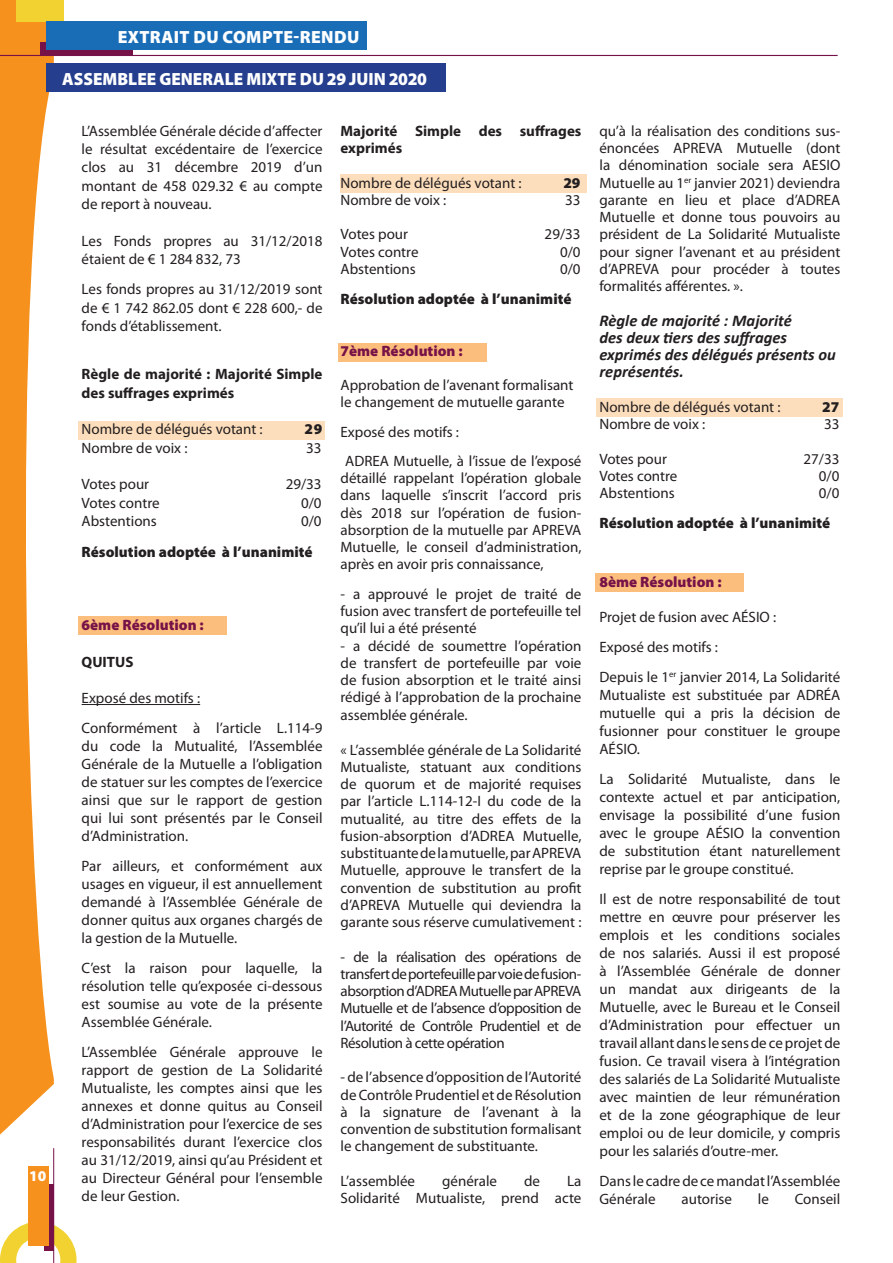
<style>
.page{position:relative;width:893px;height:1263px;background:#fff}
.page>*{position:absolute;margin:0;border:0;box-sizing:border-box;transform-origin:0 0}
.t1{font:900 17.7px "Myriad Pro";letter-spacing:.02em;color:#fff}
.t2{font:900 17.7px "Myriad Pro";color:#fff}
.t3{font:italic 700 16.5px/17.2px "Calibri";color:#231f20}
.t4{font:15px/18px "Myriad Pro";color:#231f20;text-align:justify}
.t5{font:900 15px "Myriad Pro";color:#231f20}
.t6{font:700 15px/18.3px "Myriad Pro";color:#231f20}
.t7{font:900 15px "Myriad Pro";color:#771248}
.t8{font:900 15px "Myriad Pro";color:#fff}
</style>
<div class="page">
<div style="left:0;top:0;width:54px;height:1134px;background:#f6911e"></div>
<svg style="left:7px;top:63px;width:102px;height:1071px"></svg>
<div style="left:16px;top:0;width:48px;height:21px;background:#f1d230"></div>
<div style="left:40px;top:42px;width:93px;height:14px;background:#771248"></div>
<hr style="left:0;top:55px;width:838px;height:1px;background:#771248">
<div style="left:46px;top:21px;width:321px;height:29px;background:#196db7"></div>
<div style="left:46px;top:63px;width:400px;height:29px;background:#253f8e"></div>
<div style="left:78px;top:616px;width:149px;height:19px;background:#fcbe7c"></div>
<div style="left:338px;top:343px;width:148px;height:18px;background:#fcbe7c"></div>
<div style="left:595px;top:573px;width:149px;height:18px;background:#fcbe7c"></div>
<div style="left:78px;top:421px;width:247px;height:18px;background:#fddebc"></div>
<div style="left:340px;top:174px;width:246px;height:18px;background:#fddebc"></div>
<div style="left:596px;top:398px;width:247px;height:19px;background:#fddebc"></div>
<svg style="left:0;top:1222px;width:77px;height:41px"></svg>
<div style="left:44px;top:1184px;width:10px;height:66px;background:#771248"></div>
<hr style="left:53px;top:1148px;width:1px;height:115px;background:#771248">
<div style="left:29px;top:1166px;width:20px;height:79px;background:#f6911e"></div>
<hr style="left:82px;top:704px;width:118px;height:1px;background:#231f20">
<p class="t8" style="left:29px;top:1166px;width:19px">10</p>
<p class="t1" style="left:118px;top:26px;width:243px">extrait du compte-rendu</p>
<p class="t1" style="left:62px;top:68px;width:12px">ASSEM</p>
<p class="t1" style="left:117px;top:68px;width:21px">BLEE</p>
<p class="t1" style="left:159px;top:68px;width:12px">GENE</p>
<p class="t1" style="left:202px;top:68px;width:22px">RALE</p>
<p class="t2" style="left:246px;top:68px;width:182px">mixte du 29 juin 2020</p>
<p class="t4" style="left:82px;top:121px;width:242px">L’Assemblée Générale décide d’affecter le résultat excédentaire de l’exercice clos au 31 décembre 2019 d’un montant de 458 029.32 € au compte de report à nouveau.</p>
<p class="t4" style="left:82px;top:231px;width:242px">Les Fonds propres au 31/12/2018 étaient de € 1 284 832, 73</p>
<p class="t4" style="left:82px;top:280px;width:242px">Les fonds propres au 31/12/2019 sont de € 1 742 862.05 dont € 228 600,- de fonds d’établissement.</p>
<p class="t6" style="left:82px;top:365px;width:242px">Règle de majorité : Majorité Simple des suffrages exprimés</p>
<p class="t4" style="left:82px;top:420px;width:183px">Nombre de délégués votant :</p>
<p class="t5" style="left:304px;top:419px;width:20px">29</p>
<p class="t4" style="left:82px;top:438px;width:107px">Nombre de voix :</p>
<p class="t4" style="left:306px;top:438px;width:17px">33</p>
<p class="t4" style="left:82px;top:475px;width:69px">Votes pour</p>
<p class="t4" style="left:286px;top:475px;width:37px">29/33</p>
<p class="t4" style="left:82px;top:493px;width:79px">Votes contre</p>
<p class="t4" style="left:301px;top:493px;width:22px">0/0</p>
<p class="t4" style="left:82px;top:512px;width:77px">Abstentions</p>
<p class="t4" style="left:301px;top:512px;width:22px">0/0</p>
<p class="t5" style="left:82px;top:542px;width:232px">Résolution adoptée à l’unanimité</p>
<p class="t7" style="left:82px;top:615px;width:124px">6ème Résolution :</p>
<p class="t6" style="left:82px;top:652px;width:20px">QUITUS</p>
<p class="t4" style="left:82px;top:683px;width:242px;line-height:30px">Exposé des motifs :<br>Conformément à l’article L.114-9</p>
<p class="t4" style="left:82px;top:737px;width:242px">du code la Mutualité, l’Assemblée Générale de la Mutuelle a l’obligation de statuer sur les comptes de l’exercice ainsi que sur le rapport de gestion qui lui sont présentés par le Conseil d’Administration.</p>
<p class="t4" style="left:82px;top:857px;width:242px">Par ailleurs, et conformément aux usages en vigueur, il est annuellement demandé à l’Assemblée Générale de donner quitus aux organes chargés de la gestion de la Mutuelle.</p>
<p class="t4" style="left:82px;top:959px;width:242px">C’est la raison pour laquelle, la résolution telle qu’exposée ci-dessous est soumise au vote de la présente Assemblée Générale.</p>
<p class="t4" style="left:82px;top:1043px;width:242px">L’Assemblée Générale approuve le rapport de gestion de La Solidarité Mutualiste, les comptes ainsi que les annexes et donne quitus au Conseil d’Administration pour l’exercice de ses responsabilités durant l’exercice clos au 31/12/2019, ainsi qu’au Président et au Directeur Général pour l’ensemble de leur Gestion.</p>
<p class="t6" style="left:341px;top:122px;width:242px;line-height:17.2px">Majorité Simple des suffrages exprimés</p>
<p class="t4" style="left:341px;top:173px;width:183px">Nombre de délégués votant :</p>
<p class="t5" style="left:563px;top:172px;width:19px">29</p>
<p class="t4" style="left:341px;top:191px;width:107px">Nombre de voix :</p>
<p class="t4" style="left:565px;top:191px;width:17px">33</p>
<p class="t4" style="left:341px;top:225px;width:69px">Votes pour</p>
<p class="t4" style="left:545px;top:225px;width:37px">29/33</p>
<p class="t4" style="left:341px;top:242px;width:79px">Votes contre</p>
<p class="t4" style="left:560px;top:242px;width:22px">0/0</p>
<p class="t4" style="left:341px;top:260px;width:77px">Abstentions</p>
<p class="t4" style="left:560px;top:260px;width:22px">0/0</p>
<p class="t5" style="left:341px;top:289px;width:232px">Résolution adoptée à l’unanimité</p>
<p class="t7" style="left:341px;top:340px;width:124px">7ème Résolution :</p>
<p class="t4" style="left:341px;top:376px;width:234px;line-height:17.2px">Approbation de l’avenant formalisant le changement de mutuelle garante</p>
<p class="t4" style="left:345px;top:417px;width:238px;line-height:29.2px;text-indent:-5px">Exposé des motifs :<br>ADREA Mutuelle, à l’issue de l’exposé</p>
<p class="t4" style="left:341px;top:469px;width:242px;line-height:17.2px">détaillé rappelant l’opération globale dans laquelle s’inscrit l’accord pris dès 2018 sur l’opération de fusion&shy;absorption de la mutuelle par APREVA Mutuelle, le conseil d’administration, après en avoir pris connaissance,</p>
<p class="t4" style="left:341px;top:585px;width:242px;line-height:17.2px">- a approuvé le projet de traité de fusion avec transfert de portefeuille tel qu’il lui a été présenté</p>
<p class="t4" style="left:341px;top:637px;width:242px;line-height:17.2px">- a décidé de soumettre l’opération de transfert de portefeuille par voie de fusion absorption et le traité ainsi rédigé à l’approbation de la prochaine assemblée générale.</p>
<p class="t4" style="left:341px;top:741px;width:242px;line-height:17.2px">« L’assemblée générale de La Solidarité Mutualiste, statuant aux conditions de quorum et de majorité requises par l’article L.114-12-I du code de la mutualité, au titre des effets de la fusion-absorption d’ADREA Mutuelle, substituante de la mutuelle, par APREVA Mutuelle, approuve le transfert de la convention de substitution au profit d’APREVA Mutuelle qui deviendra la garante sous réserve cumulativement :</p>
<p class="t4" style="left:341px;top:948px;width:242px;line-height:17.2px">- de la réalisation des opérations de transfert de portefeuille par voie de fusion&shy;absorption d’ADREA Mutuelle par APREVA Mutuelle et de l’absence d’opposition de l’Autorité de Contrôle Prudentiel et de Résolution à cette opération</p>
<p class="t4" style="left:341px;top:1068px;width:242px;line-height:17.2px">- de l’absence d’opposition de l’Autorité de Contrôle Prudentiel et de Résolution à la signature de l’avenant à la convention de substitution formalisant le changement de substituante.</p>
<p class="t4" style="left:341px;top:1172px;width:76px">L’assemblée</p>
<p class="t4" style="left:442px;top:1172px;width:56px">générale</p>
<p class="t4" style="left:524px;top:1172px;width:17px">de</p>
<p class="t4" style="left:341px;top:1172px;width:242px;line-height:17.2px;text-align:right">La<br>Solidarité Mutualiste, prend acte</p>
<p class="t4" style="left:599px;top:122px;width:242px;line-height:17.2px">qu’à la réalisation des conditions sus&shy;énoncées APREVA Mutuelle (dont la dénomination sociale sera AESIO Mutuelle au 1<sup>er</sup> janvier 2021) deviendra garante en lieu et place d’ADREA Mutuelle et donne tous pouvoirs au président de La Solidarité Mutualiste pour signer l’avenant et au président d’APREVA pour procéder à toutes formalités afférentes. ».</p>
<p class="t3" style="left:599px;top:311px;width:238px">Règle de majorité : Majorité<br>des deux tiers des suffrages exprimés des délégués présents ou représentés.</p>
<p class="t4" style="left:599px;top:398px;width:183px">Nombre de délégués votant :</p>
<p class="t5" style="left:822px;top:397px;width:19px">27</p>
<p class="t4" style="left:599px;top:415px;width:107px">Nombre de voix :</p>
<p class="t4" style="left:824px;top:415px;width:17px">33</p>
<p class="t4" style="left:599px;top:449px;width:69px">Votes pour</p>
<p class="t4" style="left:803px;top:449px;width:37px">27/33</p>
<p class="t4" style="left:599px;top:467px;width:79px">Votes contre</p>
<p class="t4" style="left:819px;top:467px;width:22px">0/0</p>
<p class="t4" style="left:599px;top:484px;width:77px">Abstentions</p>
<p class="t4" style="left:819px;top:484px;width:22px">0/0</p>
<p class="t5" style="left:599px;top:513px;width:232px">Résolution adoptée à l’unanimité</p>
<p class="t7" style="left:599px;top:571px;width:124px">8ème Résolution :</p>
<p class="t4" style="left:599px;top:602px;width:242px;line-height:30px;text-align:left">Projet de fusion avec AÉSIO :<br>Exposé des motifs :<br>Depuis le 1<sup>er</sup> janvier 2014, La Solidarité</p>
<p class="t4" style="left:599px;top:686px;width:242px">Mutualiste est substituée par ADRÉA mutuelle qui a pris la décision de fusionner pour constituer le groupe AÉSIO.</p>
<p class="t4" style="left:599px;top:770px;width:242px">La Solidarité Mutualiste, dans le contexte actuel et par anticipation, envisage la possibilité d’une fusion avec le groupe AÉSIO la convention de substitution étant naturellement reprise par le groupe constitué.</p>
<p class="t4" style="left:599px;top:890px;width:242px">Il est de notre responsabilité de tout mettre en œuvre pour préserver les emplois et les conditions sociales de nos salariés. Aussi il est proposé à l’Assemblée Générale de donner un mandat aux dirigeants de la Mutuelle, avec le Bureau et le Conseil d’Administration pour effectuer un travail allant dans le sens de ce projet de fusion. Ce travail visera à l’intégration des salariés de La Solidarité Mutualiste avec maintien de leur rémunération et de la zone géographique de leur emploi ou de leur domicile, y compris pour les salariés d’outre-mer.</p>
<p class="t4" style="left:599px;top:1172px;width:242px">Dans le cadre de ce mandat l’Assemblée<br>Générale</p>
<p class="t4" style="left:681px;top:1190px;width:52px">autorise</p>
<p class="t4" style="left:758px;top:1190px;width:13px">le</p>
<p class="t4" style="left:795px;top:1190px;width:47px">Conseil</p>
</div>
